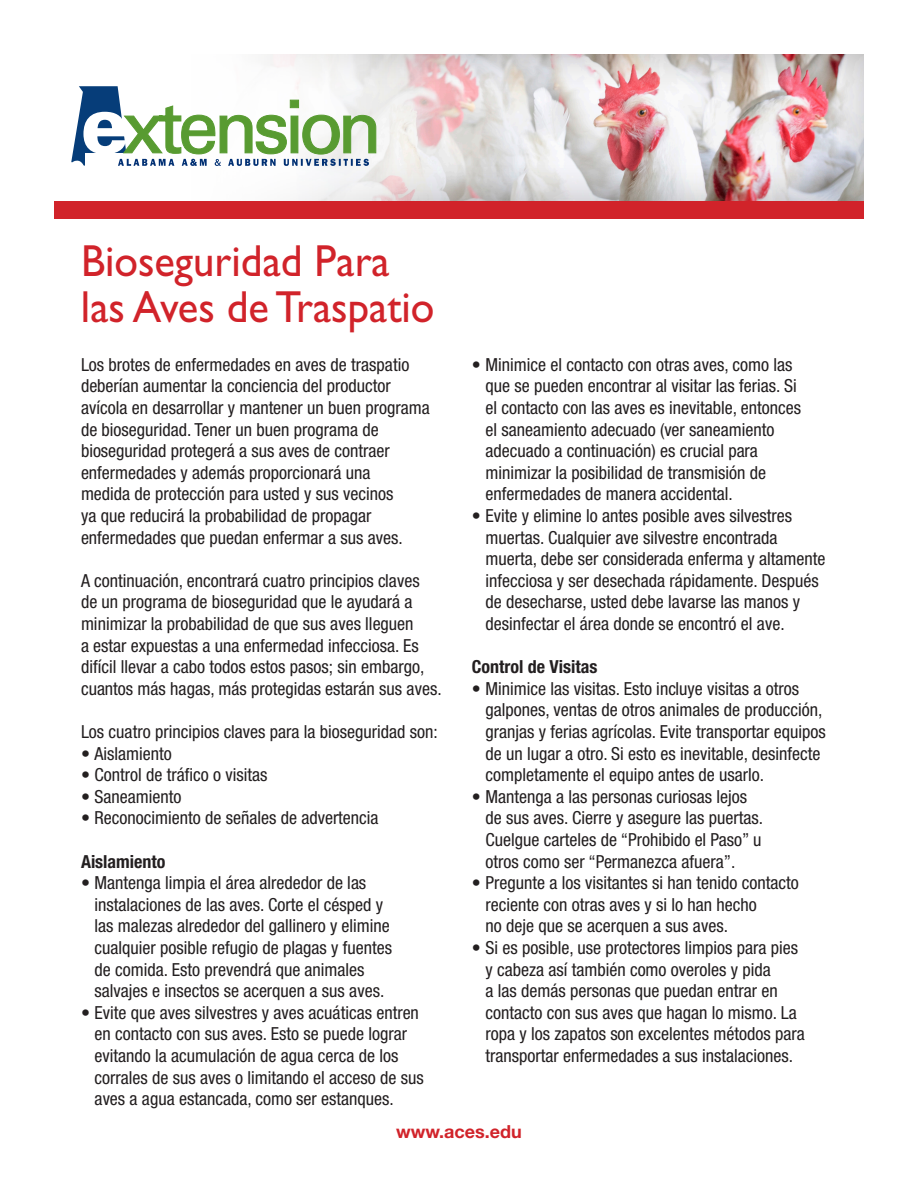
<style>
.page{position:relative;width:918px;height:1188px;background:#fff}
.page>*{position:absolute;margin:0;border:0;box-sizing:border-box;transform-origin:0 0}
.t1{font:45px/46.5px "Gill Sans Std";color:#d1232a;scale:.95 1}
.t2{font:condensed 18px/21.6px "Helvetica Neue LT Std";color:#231f20}
.t3{font:700 condensed 18px "Helvetica Neue LT Std";color:#231f20}
.t4{font:700 18px "Helvetica Neue LT Std";color:#d1232a}
</style>
<div class="page">
<div style="left:53px;top:53px;width:811px;height:150px;background:#231f20;opacity:.3"></div>
<svg style="left:71px;top:86px;width:305px;height:80px"></svg>
<div style="left:54px;top:202px;width:810px;height:17px;background:#d1232a"></div>
<h1 class="t1" style="left:81px;top:237px;width:374px">Bioseguridad Para las Aves de Traspatio</h1>
<p class="t2" style="left:81px;top:354px;width:350px">Los brotes de enfermedades en aves de traspatio deberían aumentar la conciencia del productor avícola en desarrollar y mantener un buen programa de bioseguridad. Tener un buen programa de bioseguridad protegerá a sus aves de contraer enfermedades y además proporcionará una<br>medida de protección para usted y sus vecinos<br>ya que reducirá la probabilidad de propagar enfermedades que puedan enfermar a sus aves.</p>
<p class="t2" style="left:81px;top:570px;width:362px">A continuación, encontrará cuatro principios claves<br>de un programa de bioseguridad que le ayudará a minimizar la probabilidad de que sus aves lleguen<br>a estar expuestas a una enfermedad infecciosa. Es difícil llevar a cabo todos estos pasos; sin embargo, cuantos más hagas, más protegidas estarán sus aves.</p>
<p class="t2" style="left:81px;top:721px;width:358px">Los cuatro principios claves para la bioseguridad son:</p>
<p class="t2" style="left:81px;top:742px;width:92px">• Aislamiento</p>
<p class="t2" style="left:81px;top:764px;width:188px">• Control de tráfico o visitas</p>
<p class="t2" style="left:81px;top:786px;width:102px">• Saneamiento</p>
<p class="t2" style="left:81px;top:807px;width:299px">• Reconocimiento de señales de advertencia</p>
<p class="t3" style="left:81px;top:850px;width:86px">Aislamiento</p>
<p class="t2" style="left:94px;top:872px;width:299px;text-indent:-14px">• Mantenga limpia el área alrededor de las instalaciones de las aves. Corte el césped y las malezas alrededor del gallinero y elimine cualquier posible refugio de plagas y fuentes de comida. Esto prevendrá que animales salvajes e insectos se acerquen a sus aves.</p>
<p class="t2" style="left:94px;top:1002px;width:331px;text-indent:-14px">• Evite que aves silvestres y aves acuáticas entren en contacto con sus aves. Esto se puede lograr evitando la acumulación de agua cerca de los corrales de sus aves o limitando el acceso de sus aves a agua estancada, como ser estanques.</p>
<p class="t2" style="left:485px;top:354px;width:317px;text-indent:-14px">• Minimice el contacto con otras aves, como las que se pueden encontrar al visitar las ferias. Si el contacto con las aves es inevitable, entonces el saneamiento adecuado (ver saneamiento adecuado a continuación) es crucial para minimizar la posibilidad de transmisión de enfermedades de manera accidental.</p>
<p class="t2" style="left:485px;top:505px;width:342px;text-indent:-14px">• Evite y elimine lo antes posible aves silvestres muertas. Cualquier ave silvestre encontrada muerta, debe ser considerada enferma y altamente infecciosa y ser desechada rápidamente. Después de desecharse, usted debe lavarse las manos y desinfectar el área donde se encontró el ave.</p>
<p class="t3" style="left:472px;top:656px;width:127px">Control de Visitas</p>
<p class="t2" style="left:485px;top:678px;width:342px;text-indent:-14px">• Minimice las visitas. Esto incluye visitas a otros galpones, ventas de otros animales de producción, granjas y ferias agrícolas. Evite transportar equipos de un lugar a otro. Si esto es inevitable, desinfecte completamente el equipo antes de usarlo.</p>
<p class="t2" style="left:485px;top:786px;width:279px;text-indent:-14px">• Mantenga a las personas curiosas lejos de sus aves. Cierre y asegure las puertas.<br>Cuelgue carteles de “Prohibido el Paso” u otros como ser “Permanezca afuera”.</p>
<p class="t2" style="left:485px;top:872px;width:315px;text-indent:-14px">• Pregunte a los visitantes si han tenido contacto reciente con otras aves y si lo han hecho<br>no deje que se acerquen a sus aves.</p>
<p class="t2" style="left:485px;top:937px;width:321px;text-indent:-14px">• Si es posible, use protectores limpios para pies y cabeza así también como overoles y pida<br>a las demás personas que puedan entrar en contacto con sus aves que hagan lo mismo. La ropa y los zapatos son excelentes métodos para transportar enfermedades a sus instalaciones.</p>
<p class="t4" style="left:396px;top:1120px;width:127px">www.aces.edu</p>
</div>
